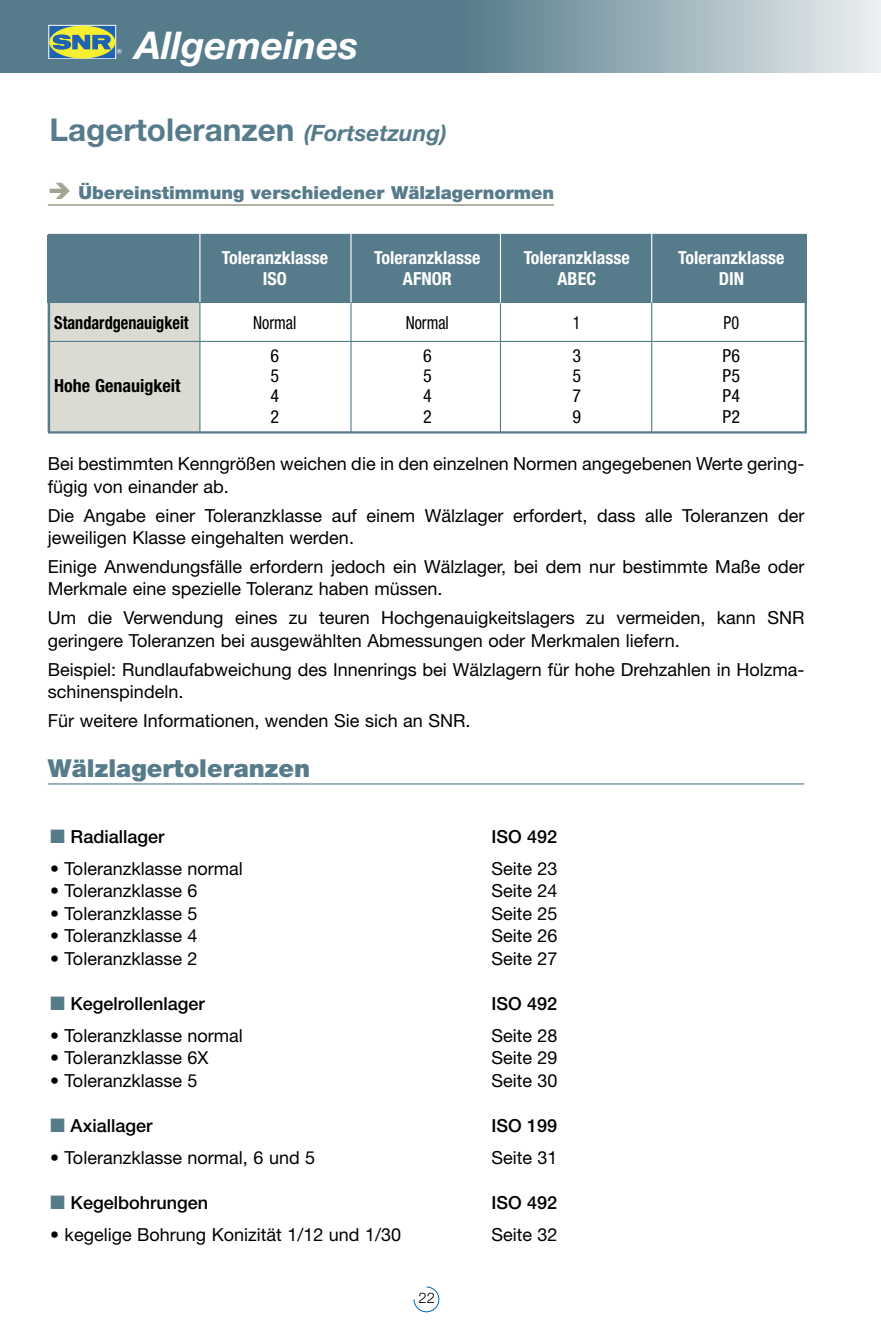
<style>
.page{position:relative;width:881px;height:1340px;background:#fff}
.page>*{position:absolute;margin:0;border:0;box-sizing:border-box;transform-origin:0 0}
.t1{font:italic 700 38.25px "Helvetica Neue";color:#fff}
.t2{font:700 31.5px "Helvetica Neue";color:#567b8a}
.t3{font:900 24.75px "Helvetica Neue";color:#567b8a}
.t4{font:18px/22.5px "Helvetica Neue";color:#000}
.t5{font:500 18px "Helvetica Neue";color:#000}
.t6{font:700 condensed 18px "Helvetica Neue";color:#fff}
.t7{font:900 18px "Helvetica Neue";color:#567b8a}
.t8{font:condensed 18px "Helvetica Neue";color:#000}
.t9{font:700 condensed 18px "Helvetica Neue";color:#000;scale:.9 1}
.t10{font:condensed 18px "Helvetica Neue";color:#000;scale:.9 1}
.t11{font:700 condensed 18px "Helvetica Neue";color:#000}
.t12{font:300 14.62px "Helvetica Neue";color:#000}
.s1{font-style:italic;font-size:22.5px}
.s2{font-family:"European Pi Three";font-weight:400;color:#567b8a}
</style>
<div class="page">
<div style="left:48px;top:301px;width:152px;height:131px;background:#dadbd3"></div>
<svg style="left:413px;top:1286px;width:26px;height:26px"></svg>
<div style="left:464px;top:0;width:416px;height:72px;background:linear-gradient(to right,#567c8a,#ecf0f1)"></div>
<div style="left:0;top:0;width:464px;height:72px;background:#567b8a"></div>
<svg style="left:51px;top:27px;width:63px;height:30px"></svg>
<div style="left:49px;top:25px;width:67px;height:34px;border:1px solid #fff"></div>
<div style="left:49px;top:26px;width:66px;height:32px;background:#f6ee31;border-radius:50%"></div>
<svg style="left:53px;top:34px;width:58px;height:16px"></svg>
<svg style="left:117px;top:49px;width:5px;height:5px"></svg>
<hr style="left:48px;top:204px;width:506px;height:2px;background:#a3a592">
<div style="left:48px;top:236px;width:758px;height:67px;background:#567b8a"></div>
<div style="left:48px;top:234px;width:758px;height:199px;border:2px solid #567b8a"></div>
<hr style="left:48px;top:341px;width:756px;height:1px;background:#567b8a">
<hr style="left:199px;top:303px;width:1px;height:130px;background:#567b8a">
<hr style="left:199px;top:229px;width:1px;height:73px;background:#fff">
<hr style="left:350px;top:303px;width:1px;height:129px;background:#567b8a">
<hr style="left:350px;top:229px;width:1px;height:73px;background:#fff">
<hr style="left:499px;top:303px;width:2px;height:130px;background:#567b8a">
<hr style="left:499px;top:229px;width:2px;height:73px;background:#fff">
<hr style="left:651px;top:303px;width:1px;height:130px;background:#567b8a">
<hr style="left:651px;top:229px;width:1px;height:73px;background:#fff">
<hr style="left:48px;top:783px;width:756px;height:1px;background:#567b8a">
<h1 class="t1" style="left:135px;top:32px;width:225px">Allgemeines</h1>
<h2 class="t2" style="left:49px;top:119px;width:399px">Lagertoleranzen <span class="s1">(Fortsetzung)</span></h2>
<p class="t7" style="left:78px;top:186px;width:477px">Übereinstimmung verschiedener Wälzlagernormen</p>
<p class="t9" style="left:54px;top:316px;width:151px">Standardgenauigkeit</p>
<p class="t11" style="left:54px;top:379px;width:128px">Hohe Genauigkeit</p>
<p class="t6" style="left:222px;top:251px;width:108px">Toleranzklasse</p>
<p class="t6" style="left:374px;top:251px;width:108px">Toleranzklasse</p>
<p class="t6" style="left:523px;top:251px;width:108px">Toleranzklasse</p>
<p class="t6" style="left:678px;top:251px;width:108px">Toleranzklasse</p>
<p class="t6" style="left:263px;top:272px;width:25px">ISO</p>
<p class="t6" style="left:403px;top:272px;width:50px">AFNOR</p>
<p class="t6" style="left:557px;top:272px;width:40px">ABEC</p>
<p class="t6" style="left:718px;top:272px;width:27px">DIN</p>
<p class="t10" style="left:253px;top:316px;width:49px">Normal</p>
<p class="t10" style="left:405px;top:316px;width:49px">Normal</p>
<p class="t10" style="left:572px;top:316px;width:10px">1</p>
<p class="t10" style="left:723px;top:316px;width:19px">P0</p>
<p class="t8" style="left:270px;top:349px;width:10px">6</p>
<p class="t8" style="left:423px;top:349px;width:10px">6</p>
<p class="t8" style="left:572px;top:349px;width:10px">3</p>
<p class="t8" style="left:722px;top:349px;width:19px">P6</p>
<p class="t8" style="left:270px;top:369px;width:10px">5</p>
<p class="t8" style="left:423px;top:369px;width:10px">5</p>
<p class="t8" style="left:572px;top:369px;width:10px">5</p>
<p class="t8" style="left:722px;top:369px;width:19px">P5</p>
<p class="t8" style="left:270px;top:389px;width:10px">4</p>
<p class="t8" style="left:423px;top:389px;width:10px">4</p>
<p class="t8" style="left:572px;top:389px;width:10px">7</p>
<p class="t8" style="left:722px;top:389px;width:19px">P4</p>
<p class="t8" style="left:270px;top:410px;width:10px">2</p>
<p class="t8" style="left:423px;top:410px;width:10px">2</p>
<p class="t8" style="left:572px;top:410px;width:10px">9</p>
<p class="t8" style="left:722px;top:410px;width:19px">P2</p>
<p class="t4" style="left:48px;top:454px;width:757px">Bei bestimmten Kenngrößen weichen die in den einzelnen Normen angegebenen Werte gering&shy;fügig von einander ab.</p>
<p class="t4" style="left:48px;top:505px;width:757px">Die Angabe einer Toleranzklasse auf einem Wälzlager erfordert, dass alle Toleranzen der jeweiligen Klasse eingehalten werden.</p>
<p class="t4" style="left:48px;top:557px;width:758px">Einige Anwendungsfälle erfordern jedoch ein Wälzlager, bei dem nur bestimmte Maße oder<br>Merkmale eine spezielle Toleranz haben müssen.</p>
<p class="t4" style="left:48px;top:608px;width:757px">Um die Verwendung eines zu teuren Hochgenauigkeitslagers zu vermeiden, kann SNR geringere Toleranzen bei ausgewählten Abmessungen oder Merkmalen liefern.</p>
<p class="t4" style="left:48px;top:660px;width:757px">Beispiel: Rundlaufabweichung des Innenrings bei Wälzlagern für hohe Drehzahlen in Holzma&shy;schinenspindeln.</p>
<p class="t4" style="left:48px;top:711px;width:424px">Für weitere Informationen, wenden Sie sich an SNR.</p>
<h3 class="t3" style="left:48px;top:759px;width:264px">Wälzlagertoleranzen</h3>
<p class="t5" style="left:50px;top:829px;width:116px"><span class="s2">-</span> Radiallager</p>
<p class="t5" style="left:491px;top:829px;width:67px">ISO 492</p>
<p class="t4" style="left:50px;top:858px;width:194px">• Toleranzklasse normal</p>
<p class="t4" style="left:491px;top:858px;width:68px">Seite 23</p>
<p class="t4" style="left:50px;top:881px;width:149px">• Toleranzklasse 6</p>
<p class="t4" style="left:491px;top:881px;width:68px">Seite 24</p>
<p class="t4" style="left:50px;top:903px;width:149px">• Toleranzklasse 5</p>
<p class="t4" style="left:491px;top:903px;width:68px">Seite 25</p>
<p class="t4" style="left:50px;top:926px;width:149px">• Toleranzklasse 4</p>
<p class="t4" style="left:491px;top:926px;width:68px">Seite 26</p>
<p class="t4" style="left:50px;top:948px;width:149px">• Toleranzklasse 2</p>
<p class="t4" style="left:491px;top:948px;width:68px">Seite 27</p>
<p class="t5" style="left:50px;top:996px;width:156px"><span class="s2">-</span> Kegelrollenlager</p>
<p class="t5" style="left:491px;top:996px;width:67px">ISO 492</p>
<p class="t4" style="left:50px;top:1025px;width:194px">• Toleranzklasse normal</p>
<p class="t4" style="left:491px;top:1025px;width:68px">Seite 28</p>
<p class="t4" style="left:50px;top:1048px;width:160px">• Toleranzklasse 6X</p>
<p class="t4" style="left:491px;top:1048px;width:68px">Seite 29</p>
<p class="t4" style="left:50px;top:1070px;width:149px">• Toleranzklasse 5</p>
<p class="t4" style="left:491px;top:1070px;width:68px">Seite 30</p>
<p class="t5" style="left:50px;top:1118px;width:104px"><span class="s2">-</span> Axiallager</p>
<p class="t5" style="left:491px;top:1118px;width:67px">ISO 199</p>
<p class="t4" style="left:50px;top:1147px;width:266px">• Toleranzklasse normal, 6 und 5</p>
<p class="t4" style="left:491px;top:1147px;width:68px">Seite 31</p>
<p class="t5" style="left:50px;top:1195px;width:159px"><span class="s2">-</span> Kegelbohrungen</p>
<p class="t5" style="left:491px;top:1195px;width:67px">ISO 492</p>
<p class="t4" style="left:50px;top:1224px;width:352px">• kegelige Bohrung Konizität 1/12 und 1/30</p>
<p class="t4" style="left:491px;top:1224px;width:68px">Seite 32</p>
<p class="t12" style="left:418px;top:1292px;width:18px">22</p>
</div>
